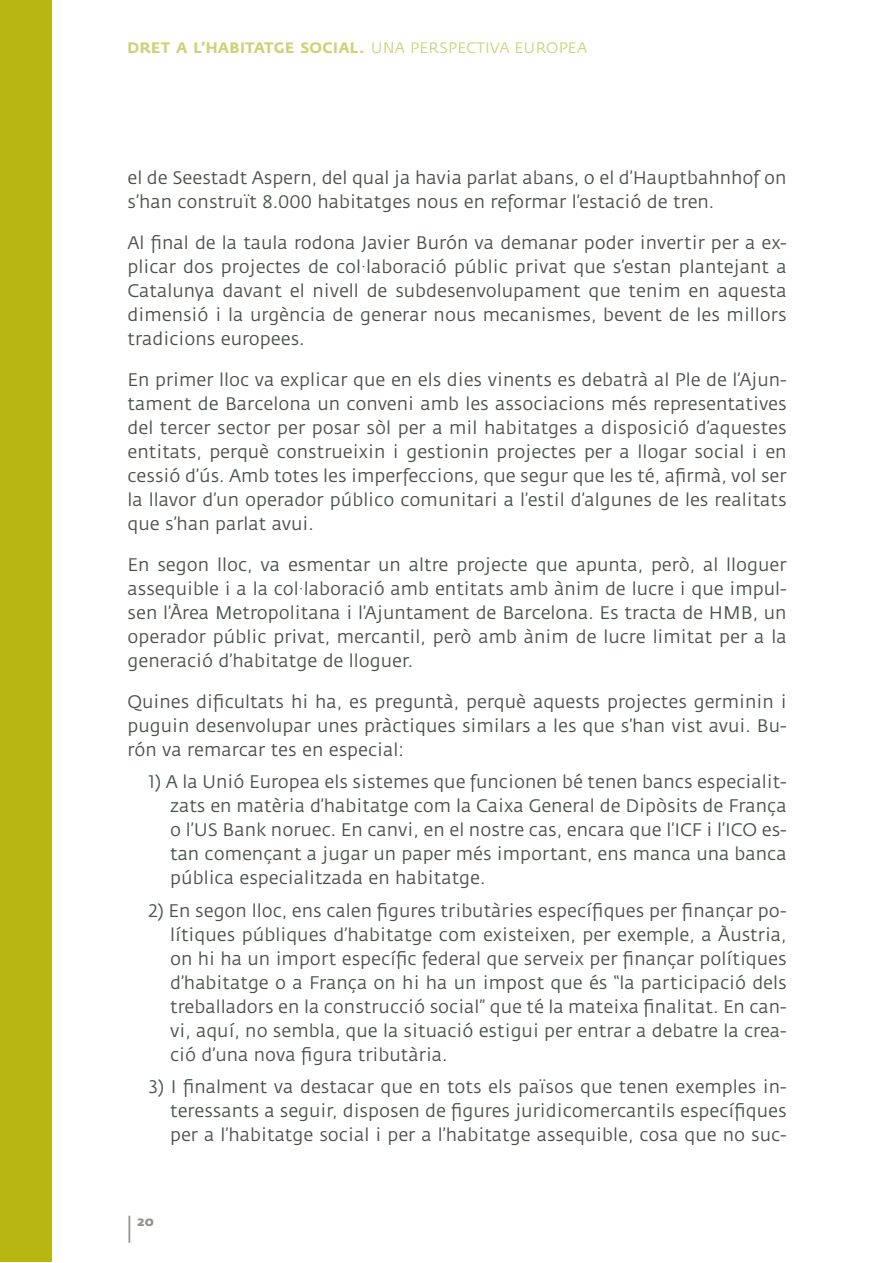
<style>
.page{position:relative;width:893px;height:1263px;background:#fff}
.page>*{position:absolute;margin:0;border:0;box-sizing:border-box;transform-origin:0 0}
.text_normal{font:18px/24px "Fedra Sans";color:#465148;text-align:justify}
.conclusiones_sangre{font:18px/24px "Fedra Sans";color:#465148;text-align:justify}
.t1{font:15px "Fedra Sans Bold SC";letter-spacing:.02em;color:#d2d076}
.t2{font:13.5px "Fedra Sans Bold SC";color:#89938a}
.s1{font-family:"Fedra Sans Book SC"}
.s2{font-family:"Franklin Gothic";font-weight:600;font-size:27px}
</style>
<div class="page">
<div style="left:0;top:0;width:51px;height:1262px;background:#b6b711"></div>
<p class="t1" style="left:128px;top:39px;width:461px">DRET A L’HABITATGE SOCIAL. <span class="s1">UNA PERSPECTIVA EUROPEA</span></p>
<p class="text_normal" style="left:128px;top:166px;width:661px">el de Seestadt Aspern, del qual ja havia parlat abans, o el d’Hauptbahnhof on s’han construït 8.000 habitatges nous en reformar l’estació de tren.</p>
<p class="text_normal" style="left:128px;top:231px;width:661px">Al final de la taula rodona Javier Burón va demanar poder invertir per a ex&shy;plicar dos projectes de col·laboració públic privat que s’estan plantejant a Catalunya davant el nivell de subdesenvolupament que tenim en aquesta dimensió i la urgència de generar nous mecanismes, bevent de les millors tradicions europees.</p>
<p class="text_normal" style="left:128px;top:368px;width:661px">En primer lloc va explicar que en els dies vinents es debatrà al Ple de l’Ajun&shy;tament de Barcelona un conveni amb les associacions més representatives del tercer sector per posar sòl per a mil habitatges a disposició d’aquestes entitats, perquè construeixin i gestionin projectes per a llogar social i en cessió d’ús. Amb totes les imperfeccions, que segur que les té, afirmà, vol ser la llavor d’un operador público comunitari a l’estil d’algunes de les realitats que s’han parlat avui.</p>
<p class="text_normal" style="left:128px;top:553px;width:661px">En segon lloc, va esmentar un altre projecte que apunta, però, al lloguer assequible i a la col·laboració amb entitats amb ànim de lucre i que impul&shy;sen l’Àrea Metropolitana i l’Ajuntament de Barcelona. Es tracta de HMB, un operador públic privat, mercantil, però amb ànim de lucre limitat per a la generació d’habitatge de lloguer.</p>
<p class="text_normal" style="left:128px;top:690px;width:661px">Quines dificultats hi ha, es preguntà, perquè aquests projectes germinin i puguin desenvolupar unes pràctiques similars a les que s’han vist avui. Bu&shy;rón va remarcar tes en especial:</p>
<p class="conclusiones_sangre" style="left:170px;top:771px;width:618px;text-indent:-21px">1) A la Unió Europea els sistemes que funcionen bé tenen bancs especialit&shy;zats en matèria d’habitatge com la Caixa General de Dipòsits de França o l’US Bank noruec. En canvi, en el nostre cas, encara que l’ICF i l’ICO es&shy;tan començant a jugar un paper més important, ens manca una banca pública especialitzada en habitatge.</p>
<p class="conclusiones_sangre" style="left:170px;top:899px;width:618px;text-indent:-21px">2) En segon lloc, ens calen figures tributàries específiques per finançar po&shy;lítiques públiques d’habitatge com existeixen, per exemple, a Àustria, on hi ha un import específic federal que serveix per finançar polítiques d’habitatge o a França on hi ha un impost que és “la participació dels treballadors en la construcció social” que té la mateixa finalitat. En can&shy;vi, aquí, no sembla, que la situació estigui per entrar a debatre la crea&shy;ció d’una nova figura tributària.</p>
<p class="conclusiones_sangre" style="left:170px;top:1076px;width:618px;text-indent:-21px">3) I finalment va destacar que en tots els països que tenen exemples in&shy;teressants a seguir, disposen de figures juridicomercantils específiques per a l’habitatge social i per a l’habitatge assequible, cosa que no suc-</p>
<p class="t2" style="left:128px;top:1213px;width:28px"><span class="s2">|</span> 20</p>
</div>
